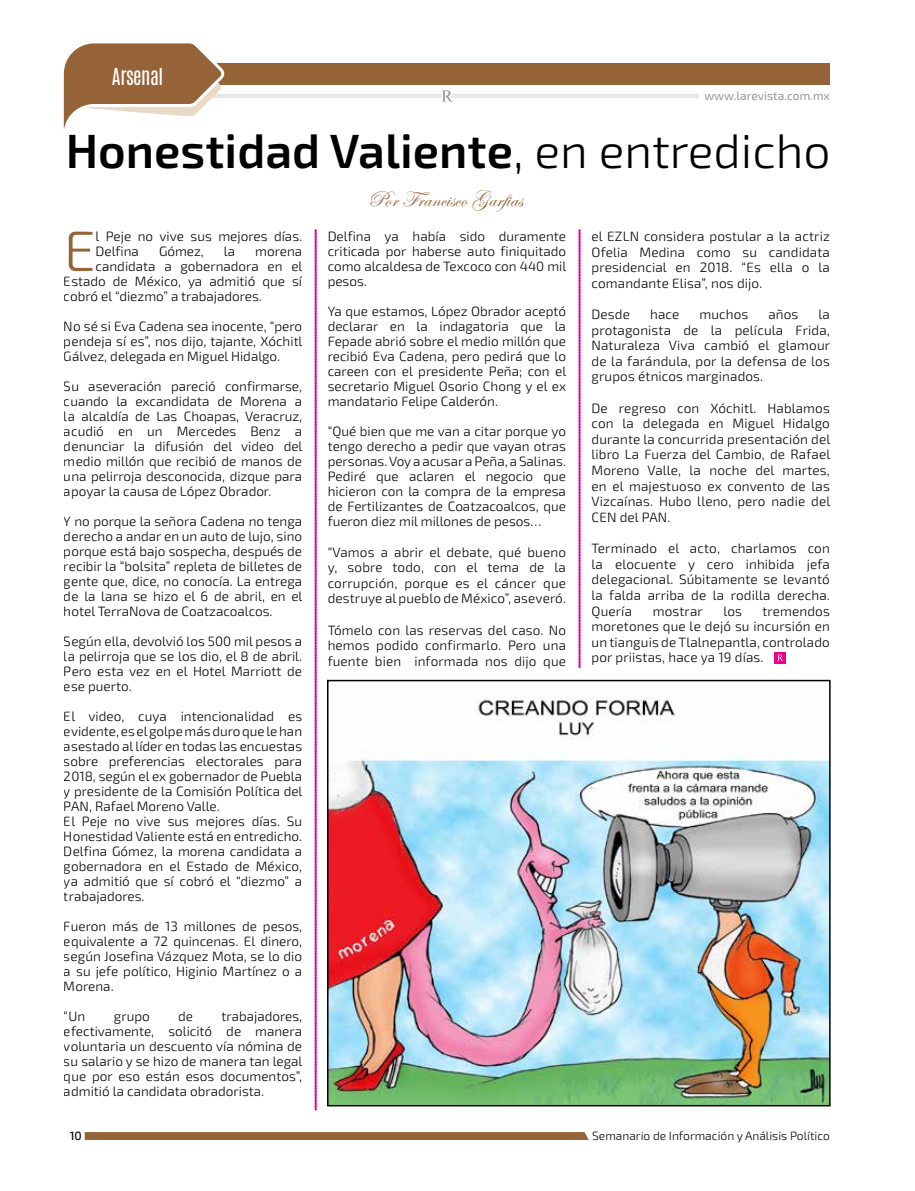
<style>
.page{position:relative;width:915px;height:1191px;background:#fff}
.page>*{position:absolute;margin:0;border:0;box-sizing:border-box;transform-origin:0 0}
.t1{font:300 57px "Exo 2";color:#956337}
.t2{font:600 48px "Exo 2";color:#000}
.t3{font:22.5px "Edwardian Script ITC";letter-spacing:.01em;color:#956337}
.t4{font:19.5px "Antonio";letter-spacing:-.025em;color:#fff}
.t5{font:300 13.5px/15px "Exo 2";color:#000;text-align:justify}
.t6{font:300 12px "Exo 2";color:#000}
.t7{font:12px "Exo 2";color:#939598}
.t8{font:500 12px "Exo 2";color:#000}
.s1{font-weight:300}
</style>
<div class="page">
<hr style="left:64px;top:94px;width:377px;height:4px;background:#e6e7e8">
<hr style="left:441px;top:94px;width:257px;height:4px;background:#e6e7e8">
<svg style="left:441px;top:90px;width:12px;height:12px"></svg>
<svg style="left:85px;top:1132px;width:503px;height:8px"></svg>
<svg style="left:315px;top:230px;width:1px;height:880px"></svg>
<svg style="left:578px;top:230px;width:2px;height:438px"></svg>
<div style="left:774px;top:652px;width:11px;height:11px;background:#ec008c"></div>
<svg style="left:777px;top:654px;width:6px;height:6px"></svg>
<div style="left:64px;top:64px;width:765px;height:21px;background:#956337"></div>
<svg style="left:63px;top:43px;width:164px;height:86px"></svg>
<img style="left:330px;top:697px;width:497px;height:406px">
<div style="left:327px;top:680px;width:503px;height:426px;border:2px solid #000"></div>
<h3 class="t4" style="left:112px;top:62px;width:53px">Arsenal</h3>
<p class="t7" style="left:704px;top:89px;width:127px">www.larevista.com.mx</p>
<h2 class="t2" style="left:66px;top:122px;width:766px">Honestidad Valiente<span class="s1">, en entredicho</span></h2>
<h1 class="t1" style="left:64px;top:218px;width:33px">E</h1>
<p class="t5" style="left:96px;top:229px;width:208px">l Peje no vive sus mejores días.<br>Delfina</p>
<p class="t5" style="left:159px;top:244px;width:46px">Gómez,</p>
<p class="t5" style="left:224px;top:244px;width:13px">la</p>
<p class="t5" style="left:255px;top:244px;width:48px">morena</p>
<p class="t5" style="left:96px;top:259px;width:208px">candidata a gobernadora en el</p>
<p class="t5" style="left:64px;top:274px;width:240px">Estado de México, ya admitió que sí</p>
<p class="t5" style="left:64px;top:289px;width:199px">cobró el “diezmo” a trabajadores.</p>
<p class="t5" style="left:64px;top:319px;width:240px">No sé si Eva Cadena sea inocente, “pero pendeja sí es”, nos dijo, tajante, Xóchitl Gálvez, delegada en Miguel Hidalgo.</p>
<p class="t5" style="left:64px;top:379px;width:240px">Su aseveración pareció confirmarse, cuando la excandidata de Morena a la alcaldía de Las Choapas, Veracruz, acudió en un Mercedes Benz a denunciar la difusión del video del medio millón que recibió de manos de una pelirroja desconocida, dizque para apoyar la causa de López Obrador.</p>
<p class="t5" style="left:64px;top:514px;width:240px">Y no porque la señora Cadena no tenga derecho a andar en un auto de lujo, sino porque está bajo sospecha, después de recibir la “bolsita” repleta de billetes de gente que, dice, no conocía. La entrega de la lana se hizo el 6 de abril, en el hotel TerraNova de Coatzacoalcos.</p>
<p class="t5" style="left:64px;top:634px;width:240px">Según ella, devolvió los 500 mil pesos a la pelirroja que se los dio, el 8 de abril.<br>Pero esta vez en el Hotel Marriott de ese puerto.</p>
<p class="t5" style="left:64px;top:709px;width:240px;text-align:left">El video, cuya intencionalidad es evidente, es el golpe más duro que le han asestado al líder en todas las encuestas sobre preferencias electorales para 2018, según el ex gobernador de Puebla y presidente de la Comisión Política del PAN, Rafael Moreno Valle.<br>El Peje no vive sus mejores días. Su Honestidad Valiente está en entredicho.<br>Delfina Gómez, la morena candidata a gobernadora en el Estado de México, ya admitió que sí cobró el “diezmo” a trabajadores.</p>
<p class="t5" style="left:64px;top:919px;width:240px">Fueron más de 13 millones de pesos, equivalente a 72 quincenas. El dinero, según Josefina Vázquez Mota, se lo dio a su jefe político, Higinio Martínez o a Morena.</p>
<p class="t5" style="left:64px;top:1009px;width:23px">“Un</p>
<p class="t5" style="left:114px;top:1009px;width:37px">grupo</p>
<p class="t5" style="left:178px;top:1009px;width:16px">de</p>
<p class="t5" style="left:64px;top:1009px;width:240px;text-indent:157px">trabajadores, efectivamente, solicitó de manera voluntaria un descuento vía nómina de su salario y se hizo de manera tan legal que por eso están esos documentos”, admitió la candidata obradorista.</p>
<p class="t8" style="left:70px;top:1128px;width:14px">10</p>
<h3 class="t3" style="left:367px;top:187px;width:157px">Por Francisco Garfias</h3>
<p class="t5" style="left:327px;top:229px;width:240px">Delfina ya había sido duramente criticada por haberse auto finiquitado como alcaldesa de Texcoco con 440 mil pesos.</p>
<p class="t5" style="left:327px;top:304px;width:240px">Ya que estamos, López Obrador aceptó declarar en la indagatoria que la Fepade abrió sobre el medio millón que recibió Eva Cadena, pero pedirá que lo careen con el presidente Peña; con el secretario Miguel Osorio Chong y el ex mandatario Felipe Calderón.</p>
<p class="t5" style="left:327px;top:424px;width:240px">“Qué bien que me van a citar porque yo tengo derecho a pedir que vayan otras personas. Voy a acusar a Peña, a Salinas.<br>Pediré que aclaren el negocio que hicieron con la compra de la empresa de Fertilizantes de Coatzacoalcos, que fueron diez mil millones de pesos…</p>
<p class="t5" style="left:327px;top:544px;width:240px;line-height:15.6px">“Vamos a abrir el debate, qué bueno y, sobre todo, con el tema de la corrupción, porque es el cáncer que destruye al pueblo de México”, aseveró.</p>
<p class="t5" style="left:327px;top:622px;width:240px;line-height:15.6px">Tómelo con las reservas del caso. No hemos podido confirmarlo. Pero una fuente bien informada nos dijo que</p>
<p class="t5" style="left:591px;top:229px;width:240px;line-height:15.6px">el EZLN considera postular a la actriz Ofelia Medina como su candidata presidencial en 2018. “Es ella o la comandante Elisa”, nos dijo.</p>
<p class="t5" style="left:591px;top:307px;width:40px">Desde</p>
<p class="t5" style="left:649px;top:307px;width:31px">hace</p>
<p class="t5" style="left:699px;top:307px;width:50px">muchos</p>
<p class="t5" style="left:768px;top:307px;width:31px">años</p>
<p class="t5" style="left:591px;top:307px;width:240px;line-height:15.6px;text-indent:227px">la protagonista de la película Frida, Naturaleza Viva cambió el glamour de la farándula, por la defensa de los grupos étnicos marginados.</p>
<p class="t5" style="left:591px;top:400px;width:240px;line-height:15.6px">De regreso con Xóchitl. Hablamos con la delegada en Miguel Hidalgo durante la concurrida presentación del libro La Fuerza del Cambio, de Rafael Moreno Valle, la noche del martes, en el majestuoso ex convento de las Vizcaínas. Hubo lleno, pero nadie del CEN del PAN.</p>
<p class="t5" style="left:591px;top:541px;width:240px;line-height:15.6px">Terminado el acto, charlamos con la elocuente y cero inhibida jefa delegacional. Súbitamente se levantó la falda arriba de la rodilla derecha.<br>Quería</p>
<p class="t5" style="left:591px;top:603px;width:240px;line-height:15.6px;text-indent:171px">tremendos moretones que le dejó su incursión en un tianguis de Tlalnepantla, controlado por priistas, hace ya 19 días.</p>
<p class="t5" style="left:652px;top:603px;width:52px">mostrar</p>
<p class="t5" style="left:723px;top:603px;width:20px">los</p>
<p class="t6" style="left:592px;top:1128px;width:239px">Semanario de Información y Análisis Político</p>
</div>
